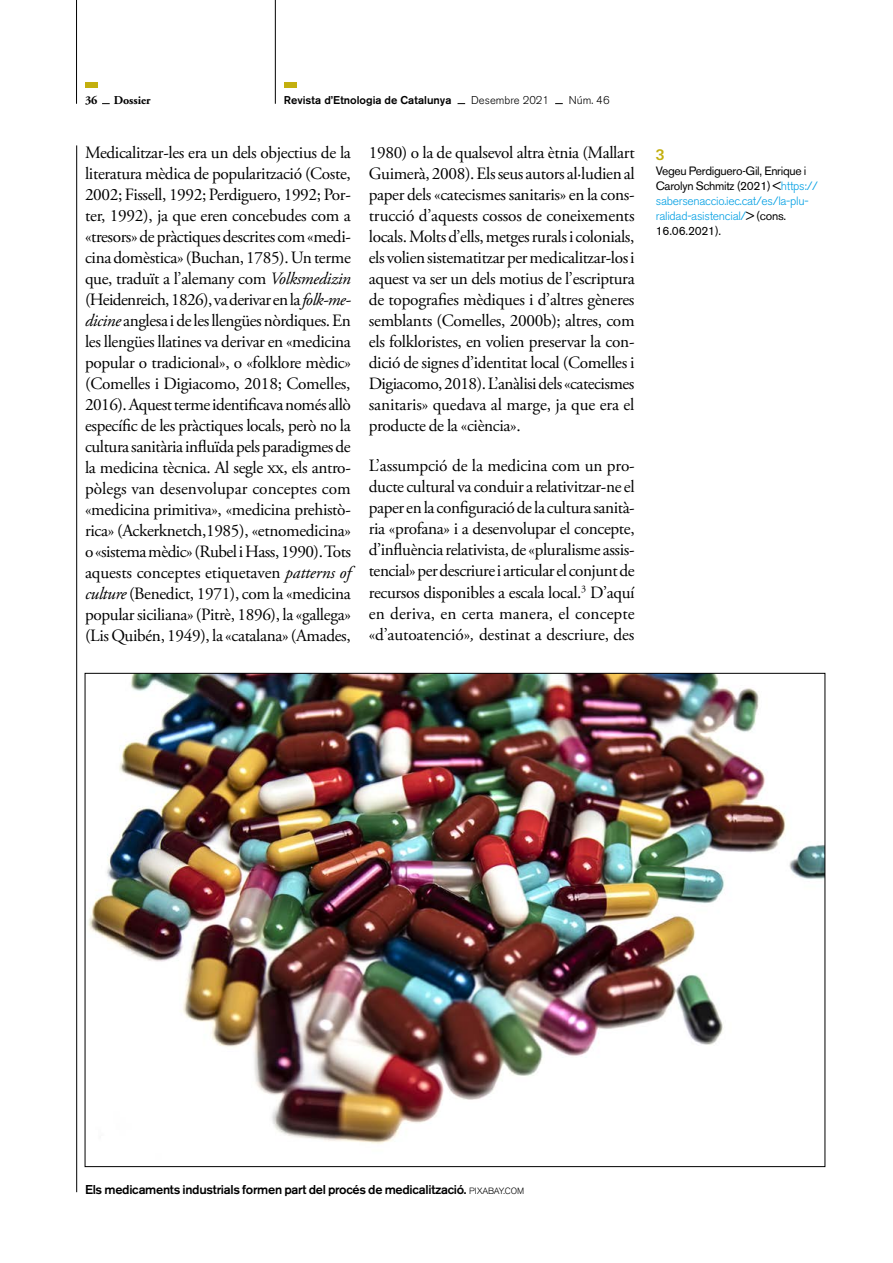
<style>
.page{position:relative;width:893px;height:1263px;background:#fff}
.page>*{position:absolute;margin:0;border:0;box-sizing:border-box;transform-origin:0 0}
.t1{font:17.25px/21px "Adobe Garamond Pro";letter-spacing:-.005em;color:#000;text-align:justify}
.Notes_Text_-_22{font:500 15px "Boton";color:#c3af0e}
.FOTO_text{font:500 12.75px "Akzidenz Grotesk BE";letter-spacing:-.02em;color:#000}
.Notes_Text_-_22-2{font:12px/15px "Akzidenz Grotesk BE";letter-spacing:-.02em;color:#000}
.t2{font:700 12px "Adobe Garamond Pro";color:#000}
.t3{font:500 11.25px "Akzidenz Grotesk BE";color:#000}
.t4{font:300 11.25px "Akzidenz Grotesk BE";color:#000}
.s1{font-style:italic}
.s2{font-weight:300;color:#009fe3}
.s3{font-weight:300;font-size:9px}
</style>
<div class="page">
<img style="left:88px;top:675px;width:735px;height:469px">
<hr style="left:275px;top:0;width:1px;height:104px;background:#000">
<hr style="left:76px;top:0;width:1px;height:104px;background:#000">
<hr style="left:76px;top:145px;width:1px;height:1047px;background:#000">
<div style="left:85px;top:82px;width:12px;height:6px;background:#c3af0e"></div>
<div style="left:284px;top:82px;width:12px;height:6px;background:#c3af0e"></div>
<p class="t2" style="left:85px;top:93px;width:14px">36</p>
<p class="t2" style="left:114px;top:93px;width:39px">Dossier</p>
<p class="t3" style="left:284px;top:93px;width:169px">Revista d’Etnologia de Catalunya</p>
<p class="t4" style="left:471px;top:94px;width:79px">Desembre 2021</p>
<p class="t4" style="left:569px;top:94px;width:42px">Núm. 46</p>
<p class="t1" style="left:85px;top:143px;width:268px">Medicalitzar-les era un dels objectius de la literatura mèdica de popularització (Coste, 2002; Fissell, 1992; Perdiguero, 1992; Por&shy;ter, 1992), ja que eren concebudes com a «tresors» de pràctiques descrites com «medi&shy;cina domèstica» (Buchan, 1785). Un terme que, traduït a l’alemany com <span class="s1">Volksmedizin </span>(Heidenreich, 1826), va derivar en la <span class="s1">folk-me&shy;dicine</span> anglesa i de les llengües nòrdiques. En les llengües llatines va derivar en «medicina popular o tradicional», o «folklore mèdic» (Comelles i Digiacomo, 2018; Comelles, 2016). Aquest terme identificava només allò específic de les pràctiques locals, però no la cultura sanitària influïda pels paradigmes de la medicina tècnica. Al segle xx, els antro&shy;pòlegs van desenvolupar conceptes com «medicina primitiva», «medicina prehistò&shy;rica» (Ackerknetch,1985), «etnomedicina» o «sistema mèdic» (Rubel i Hass, 1990). Tots aquests conceptes etiquetaven <span class="s1">patterns of culture</span> (Benedict, 1971), com la «medicina popular siciliana» (Pitrè, 1896), la «gallega» (Lis Quibén, 1949), la «catalana» (Amades,</p>
<p class="t1" style="left:369px;top:143px;width:267px">1980) o la de qualsevol altra ètnia (Mallart Guimerà, 2008). Els seus autors al·ludien al paper dels «catecismes sanitaris» en la cons&shy;trucció d’aquests cossos de coneixements locals. Molts d’ells, metges rurals i colonials, els volien sistematitzar per medicalitzar-los i aquest va ser un dels motius de l’escriptura de topografies mèdiques i d’altres gèneres semblants (Comelles, 2000b); altres, com els folkloristes, en volien preservar la con&shy;dició de signes d’identitat local (Comelles i Digiacomo, 2018). L’anàlisi dels «catecismes sanitaris» quedava al marge, ja que era el producte de la «ciència».</p>
<p class="t1" style="left:369px;top:456px;width:267px">L’assumpció de la medicina com un pro&shy;ducte cultural va conduir a relativitzar-ne el paper en la configuració de la cultura sanità&shy;ria «profana» i a desenvolupar el concepte, d’influència relativista, de «pluralisme assis&shy;tencial» per descriure i articular el conjunt de recursos disponibles a escala local.<sup>3</sup> D’aquí en deriva, en certa manera, el concepte «d’autoatenció»<span class="s1">,</span> destinat a descriure, des</p>
<p class="Notes_Text_-_22" style="left:656px;top:145px;width:11px">3</p>
<p class="Notes_Text_-_22-2" style="left:656px;top:163px;width:163px">Vegeu Perdiguero-Gil, Enrique i<br>Carolyn Schmitz (2021) &lt;<span class="s2">https:// sabersenaccio.iec.cat/es/la-plu&shy;ralidad-asistencial/</span>&gt; (cons.<br>16.06.2021).</p>
<p class="FOTO_text" style="left:85px;top:1182px;width:441px">Els medicaments industrials formen part del procés de medicalització. <span class="s3">PIXABAY.COM</span></p>
</div>
